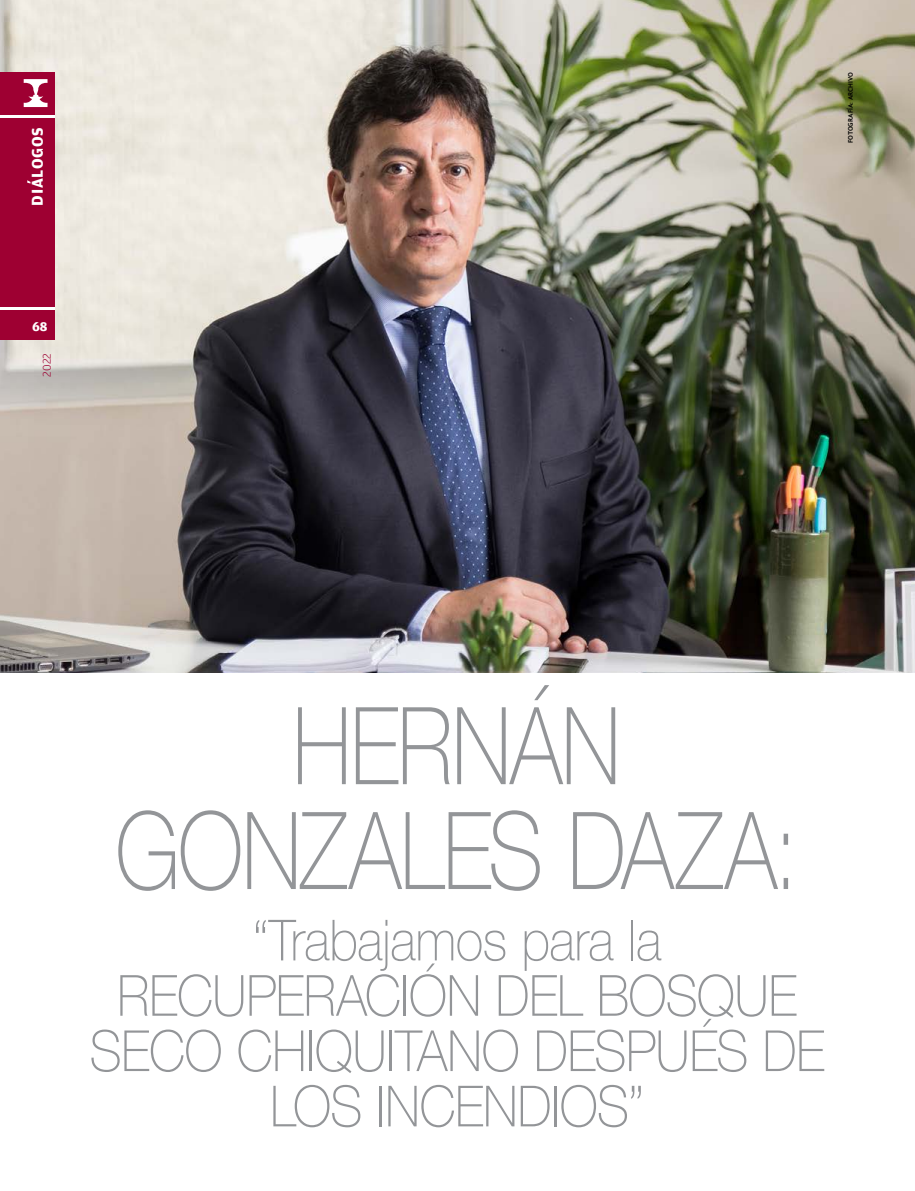
<style>
.page{position:relative;width:915px;height:1191px;background:#fff}
.page>*{position:absolute;margin:0;border:0;box-sizing:border-box;transform-origin:0 0}
.t1{font:100 107.55px/104.9px "Helvetica Neue";letter-spacing:-.01em;color:#939598;text-align:center;scale:.81 1}
.t2{font:100 56.7px/55.3px "Helvetica Neue";letter-spacing:-.01em;color:#939598;text-align:center;scale:.9 1}
.t3{font:700 16.5px "Amplitude";letter-spacing:.04em;color:#fff}
.t4{font:700 13.5px "Amplitude";color:#fff}
.t5{font:300 12px "Amplitude";color:#9e0032}
.t6{font:700 6.75px "Gandhi Sans";color:#000}
</style>
<div class="page">
<img style="left:0;top:0;width:914px;height:672px">
<div style="left:0;top:72px;width:54px;height:268px;background:#9e0032"></div>
<hr style="left:0;top:115px;width:54px;height:3px;background:#fff">
<hr style="left:0;top:307px;width:54px;height:3px;background:#fff">
<svg style="left:24px;top:79px;width:23px;height:28px"></svg>
<p class="t3" style="left:28px;top:205px;width:79px;rotate:-90deg">DIALOGOS</p>
<p class="t4" style="left:32px;top:319px;width:17px">68</p>
<p class="t5" style="left:40px;top:377px;width:25px;rotate:-90deg">2022</p>
<p class="t6" style="left:846px;top:143px;width:72px;rotate:-90deg">FOTOGRAFÍA: ARCHIVO</p>
<h1 class="t1" style="left:115px;top:689px;width:844px">HERNÁN<br>GONZALES DAZA:</h1>
<p class="t2" style="left:89px;top:910px;width:818px">“Trabajamos para la<br>RECUPERACIÓN DEL BOSQUE<br>SECO CHIQUITANO DESPUÉS DE<br>LOS INCENDIOS”</p>
</div>
